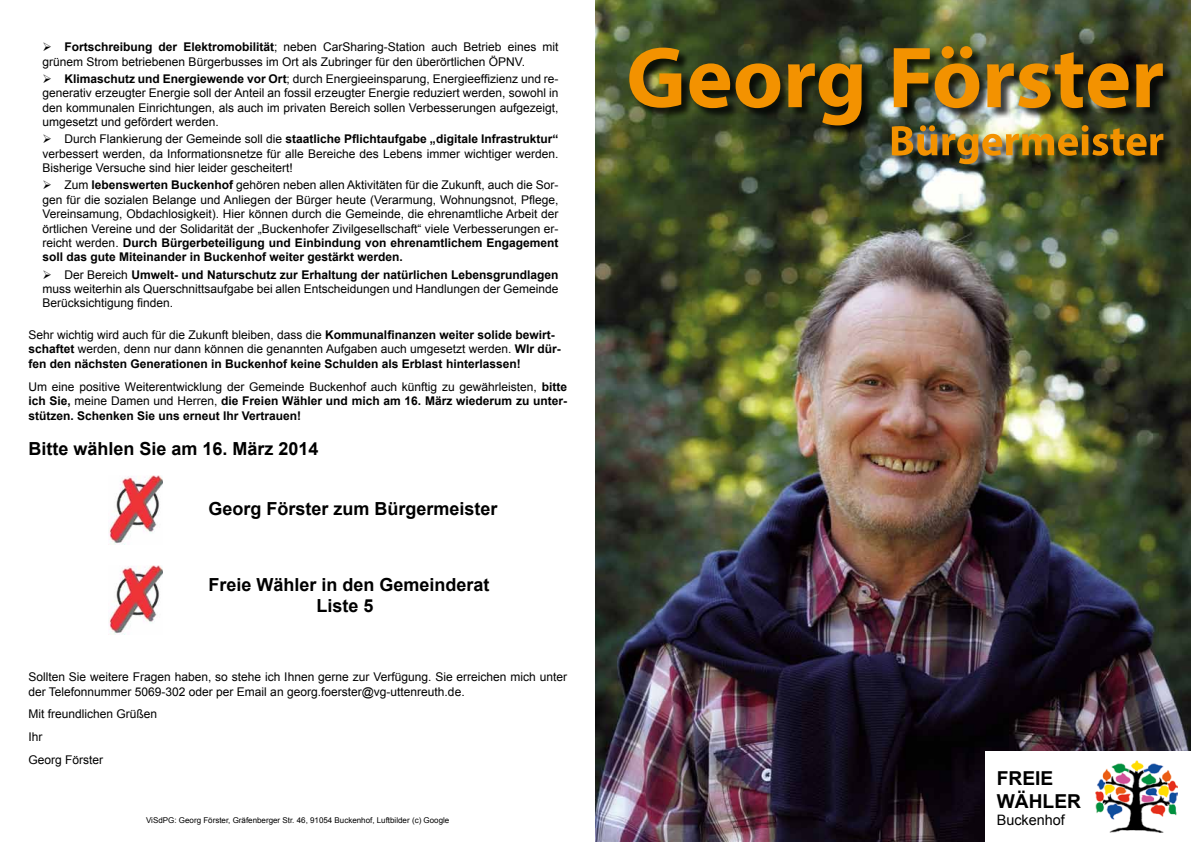
<style>
.page{position:relative;width:1191px;height:842px;background:#fff}
.page>*{position:absolute;margin:0;border:0;box-sizing:border-box;transform-origin:0 0}
.t1{font:700 122.4px "Myriad Arabic";color:#f39200}
.t2{font:700 60px "Myriad Arabic";color:#f39200}
.t3{font:700 19.2px/23px "Arial";color:#000}
.t4{font:700 18px/21.6px "Arial";color:#000;text-align:center}
.t5{font:14.4px "Arial";color:#000}
.t6{font:12px/14.4px "Arial";color:#000;text-align:justify}
.t7{font:700 12px/14.4px "Arial";color:#000}
.t8{font:8px "Arial";color:#000}
.s1{font-weight:700}
.s2{font-weight:400}
</style>
<div class="page">
<img style="left:108px;top:476px;width:55px;height:69px">
<img style="left:108px;top:566px;width:55px;height:69px">
<img style="left:595px;top:0;width:596px;height:842px">
<div style="left:631px;top:48px;width:544px;height:89px;background:#000;opacity:.75"></div>
<div style="left:985px;top:751px;width:206px;height:91px;background:#fff"></div>
<img style="left:1096px;top:761px;width:81px;height:72px">
<div style="left:893px;top:127px;width:282px;height:50px;background:#000;opacity:.75"></div>
<p class="t6" style="left:43px;top:40px;width:517px;text-indent:22px"><span class="s1">Fortschreibung der Elektromobilität</span>; neben CarSharing-Station auch Betrieb eines mit grünem Strom betriebenen Bürgerbusses im Ort als Zubringer für den überörtlichen ÖPNV.</p>
<p class="t6" style="left:43px;top:72px;width:517px;text-indent:22px"><span class="s1">Klimaschutz und Energiewende vor Ort</span>; durch Energieeinsparung, Energieeffizienz und re&shy;generativ erzeugter Energie soll der Anteil an fossil erzeugter Energie reduziert werden, sowohl in den kommunalen Einrichtungen, als auch im privaten Bereich sollen Verbesserungen aufgezeigt, umgesetzt und gefördert werden.</p>
<p class="t6" style="left:43px;top:132px;width:517px;text-indent:22px">Durch Flankierung der Gemeinde soll die <span class="s1">staatliche Pflichtaufgabe „digitale Infrastruktur“ </span>verbessert werden, da Informationsnetze für alle Bereiche des Lebens immer wichtiger werden.<br>Bisherige Versuche sind hier leider gescheitert!</p>
<p class="t6" style="left:43px;top:178px;width:517px;text-indent:22px">Zum <span class="s1">lebenswerten Buckenhof</span> gehören neben allen Aktivitäten für die Zukunft, auch die Sor&shy;gen für die sozialen Belange und Anliegen der Bürger heute (Verarmung, Wohnungsnot, Pflege, Vereinsamung, Obdachlosigkeit). Hier können durch die Gemeinde, die ehrenamtliche Arbeit der örtlichen Vereine und der Solidarität der „Buckenhofer Zivilgesellschaft“ viele Verbesserungen er&shy;reicht werden. <span class="s1">Durch Bürgerbeteiligung und Einbindung von ehrenamtlichem Engagement soll das gute Miteinander in Buckenhof weiter gestärkt werden.</span></p>
<p class="t6" style="left:43px;top:267px;width:517px;text-indent:22px">Der Bereich <span class="s1">Umwelt- und Naturschutz zur Erhaltung der natürlichen Lebensgrundlagen </span>muss weiterhin als Querschnittsaufgabe bei allen Entscheidungen und Handlungen der Gemeinde Berücksichtigung finden.</p>
<p class="t7" style="left:28px;top:328px;width:534px"><span class="s2">Sehr wichtig wird auch für die Zukunft bleiben, dass die</span> Kommunalfinanzen weiter solide bewirt&shy;schaftet <span class="s2">werden, denn nur dann können die genannten Aufgaben auch umgesetzt werden.</span> WIr dür&shy;fen den nächsten Generationen in Buckenhof keine Schulden als Erblast hinterlassen!</p>
<p class="t7" style="left:28px;top:380px;width:540px;text-align:justify"><span class="s2">Um eine positive Weiterentwicklung der Gemeinde Buckenhof auch künftig zu gewährleisten,</span> bitte ich Sie, <span class="s2">meine Damen und Herren,</span> die Freien Wähler und mich am 16. März wiederum zu unter&shy;stützen. Schenken Sie uns erneut Ihr Vertrauen!</p>
<h3 class="t4" style="left:28px;top:438px;width:292px">Bitte wählen Sie am 16. März 2014</h3>
<h3 class="t4" style="left:208px;top:498px;width:291px">Georg Förster zum Bürgermeister</h3>
<h3 class="t4" style="left:208px;top:574px;width:283px">Freie Wähler in den Gemeinderat<br>Liste 5</h3>
<p class="t6" style="left:28px;top:670px;width:540px">Sollten Sie weitere Fragen haben, so stehe ich Ihnen gerne zur Verfügung. Sie erreichen mich unter der Telefonnummer 5069-302 oder per Email an georg.foerster@vg-uttenreuth.de.</p>
<p class="t6" style="left:28px;top:703px;width:130px;line-height:22.9px;text-align:left">Mit freundlichen Grüßen<br>Ihr<br>Georg Förster</p>
<p class="t8" style="left:146px;top:815px;width:305px">ViSdPG: Georg Förster, Gräfenberger Str. 46, 91054 Buckenhof, Luftbilder (c) Google</p>
<h1 class="t1" style="left:626px;top:-7px;width:539px">Georg Förster</h1>
<h2 class="t2" style="left:889px;top:99px;width:276px">Bürgermeister</h2>
<h3 class="t3" style="left:996px;top:767px;width:86px">FREIE<br>WÄHLER</h3>
<p class="t5" style="left:996px;top:810px;width:70px">Buckenhof</p>
</div>
